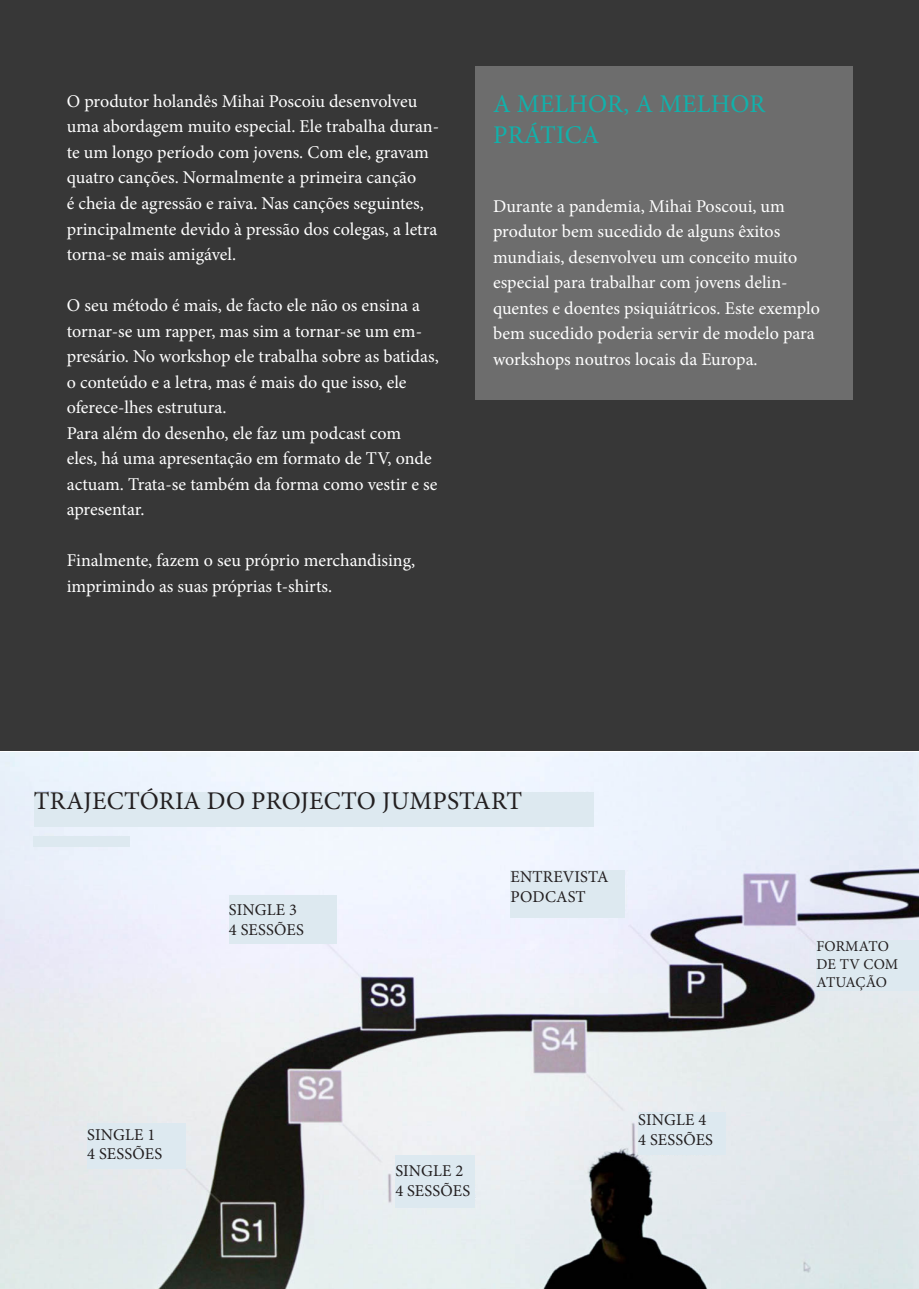
<style>
.page{position:relative;width:919px;height:1289px;background:#fff}
.page>*{position:absolute;margin:0;border:0;box-sizing:border-box;transform-origin:0 0}
.t1{font:25.5px "Minion Pro";letter-spacing:.01em;color:#231f20}
.t2{font:25.5px/30.6px "Minion Pro";letter-spacing:.01em;color:#11b1ab}
.t3{font:18px/25.5px "Minion Pro";color:#fff}
.t4{font:16.5px/19.8px "Minion Pro";letter-spacing:.01em;color:#231f20}
.t5{font:15px/18px "Minion Pro";color:#231f20}
</style>
<div class="page">
<img style="left:0;top:753px;width:918px;height:535px">
<div style="left:0;top:0;width:918px;height:750px;background:#373737"></div>
<div style="left:475px;top:67px;width:377px;height:333px;background:#6d6d6d"></div>
<div style="left:34px;top:792px;width:559px;height:34px;background:#dde9f0"></div>
<div style="left:34px;top:836px;width:96px;height:10px;background:#dde9f0"></div>
<div style="left:229px;top:895px;width:107px;height:48px;background:#dde9f0"></div>
<div style="left:87px;top:1122px;width:99px;height:46px;background:#dde9f0"></div>
<div style="left:816px;top:940px;width:102px;height:50px;background:#dde9f0"></div>
<div style="left:638px;top:1111px;width:87px;height:43px;background:#dde9f0"></div>
<div style="left:395px;top:1155px;width:79px;height:52px;background:#dde9f0"></div>
<div style="left:510px;top:870px;width:114px;height:48px;background:#dde9f0"></div>
<p class="t3" style="left:67px;top:88px;width:374px">O produtor holandês Mihai Poscoiu desenvolveu uma abordagem muito especial. Ele trabalha duran&shy;te um longo período com jovens. Com ele, gravam quatro canções. Normalmente a primeira canção<br>é cheia de agressão e raiva. Nas canções seguintes, principalmente devido à pressão dos colegas, a letra torna-se mais amigável.</p>
<p class="t3" style="left:67px;top:292px;width:373px">O seu método é mais, de facto ele não os ensina a tornar-se um rapper, mas sim a tornar-se um em&shy;presário. No workshop ele trabalha sobre as batidas, o conteúdo e a letra, mas é mais do que isso, ele oferece-lhes estrutura.</p>
<p class="t3" style="left:67px;top:420px;width:372px">Para além do desenho, ele faz um podcast com<br>eles, há uma apresentação em formato de TV, onde actuam. Trata-se também da forma como vestir e se apresentar.</p>
<p class="t3" style="left:67px;top:547px;width:350px">Finalmente, fazem o seu próprio merchandising, imprimindo as suas próprias t-shirts.</p>
<p class="t2" style="left:493px;top:89px;width:273px">A MELHOR, A MELHOR<br>PRÁTICA</p>
<p class="t3" style="left:493px;top:193px;width:328px">Durante a pandemia, Mihai Poscoui, um produtor bem sucedido de alguns êxitos mundiais, desenvolveu um conceito muito especial para trabalhar com jovens delin&shy;quentes e doentes psiquiátricos. Este exemplo bem sucedido poderia servir de modelo para workshops noutros locais da Europa.</p>
<p class="t1" style="left:34px;top:783px;width:490px">TRAJECTÓRIA DO PROJECTO JUMPSTART</p>
<p class="t4" style="left:229px;top:900px;width:70px">SINGLE 3</p>
<p class="t4" style="left:229px;top:919px;width:76px">4 SESSÕES</p>
<p class="t4" style="left:87px;top:1124px;width:70px">SINGLE 1</p>
<p class="t4" style="left:87px;top:1144px;width:76px">4 SESSÕES</p>
<p class="t4" style="left:510px;top:867px;width:99px">ENTREVISTA<br>PODCAST</p>
<p class="t4" style="left:395px;top:1160px;width:70px">SINGLE 2</p>
<p class="t4" style="left:395px;top:1180px;width:76px">4 SESSÕES</p>
<p class="t4" style="left:638px;top:1109px;width:70px">SINGLE 4</p>
<p class="t4" style="left:638px;top:1129px;width:76px">4 SESSÕES</p>
<p class="t5" style="left:816px;top:937px;width:83px">FORMATO<br>DE TV COM<br>ATUAÇÃO</p>
</div>
